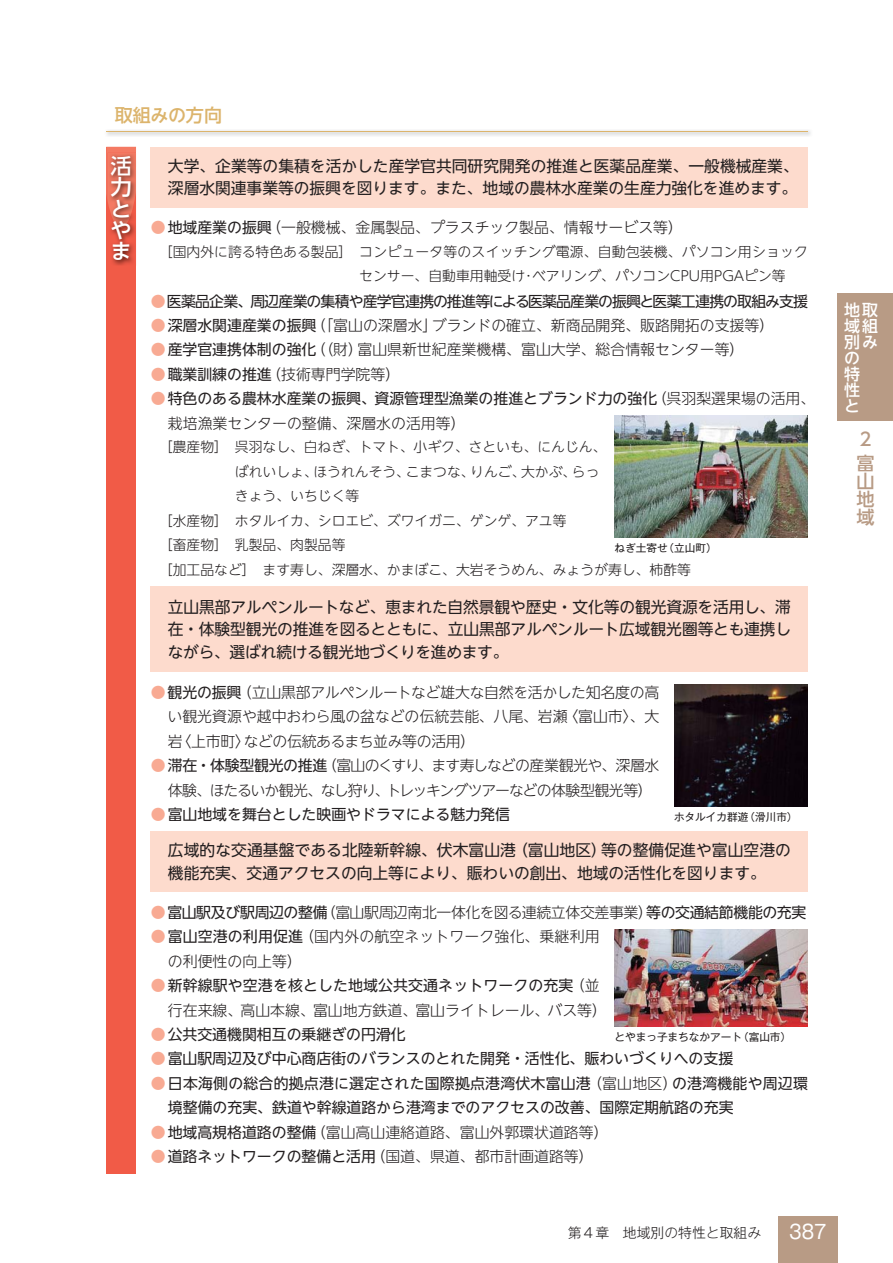
<style>
.page{position:relative;width:893px;height:1263px;background:#fff}
.page>*{position:absolute;margin:0;border:0;box-sizing:border-box;transform-origin:0 0}
.t1{font:21.3px/21.3px "UD Shin Go NT Pro Medium 90 pv RKSJ H";color:#fff;text-align:justify}
.t2{font:19.2px "Gothic MB101 Pro Regular 90 pv RKSJ H";color:#fff;scale:.95 1}
.t3{font:18px "UD Shin Go NT Pro Medium 90 pv RKSJ H";letter-spacing:-.01em;color:#dcb46c}
.t4{font:18px/18px "UD Shin Go NT Pro Medium 90 pv RKSJ H";color:#b89b85}
.t5{font:15.9px/15.9px "UD Shin Go NT Pro Medium 90 pv RKSJ H";color:#fff}
.t6{font:15.75px/22.4px "UD Shin Go NT Pro Regular 90 pv RKSJ H";color:#231f20}
.t7{font:14.85px/24.5px "UD Shin Go NT Pro Light 90 pv RKSJ H";color:#231f20;text-align:justify}
.t8{font:14.85px/24.5px "UD Shin Go NT Pro Regular 90 pv RKSJ H";color:#231f20}
.t9{font:14.85px/24.5px "UD Shin Go NT Pro Light 90 pv RKSJ H";letter-spacing:-.055em;color:#231f20}
.t10{font:14.85px "UD Shin Go NT Pro Regular 90 pv RKSJ H";letter-spacing:-.06em;color:#231f20}
.t11{font:14.85px "UD Shin Go NT Pro Light 90 pv RKSJ H";letter-spacing:-.025em;color:#231f20}
.t12{font:13.8px/24.5px "UD Shin Go NT Pro Light 90 pv RKSJ H";color:#231f20}
.t13{font:13.8px "Gothic MB101 Pro Light 90 pv RKSJ H";color:#231f20}
.t14{font:10.65px "Gothic MB101 Pro Regular 90 pv RKSJ H";color:#231f20}
.s1{font-family:"UD Shin Go NT Pro Medium 90 pv RKSJ H";color:#f8aa93}
.s2{font-family:"UD Shin Go NT Pro Regular 90 pv RKSJ H"}
.s3{font-family:"UD Shin Go NT Pro Light 90 pv RKSJ H"}
</style>
<div class="page">
<div style="left:778px;top:1216px;width:60px;height:47px;background:#b89b85"></div>
<div style="left:838px;top:293px;width:55px;height:128px;background:#b89b85"></div>
<img style="left:614px;top:416px;width:194px;height:122px">
<img style="left:614px;top:929px;width:194px;height:98px">
<img style="left:674px;top:685px;width:134px;height:122px">
<div style="left:151px;top:587px;width:657px;height:85px;background:#fddbcd"></div>
<div style="left:151px;top:831px;width:657px;height:61px;background:#fddbcd"></div>
<div style="left:151px;top:147px;width:657px;height:60px;background:#fddbcd"></div>
<div style="left:106px;top:147px;width:30px;height:1027px;background:#f15b47"></div>
<svg style="left:106px;top:147px;width:30px;height:54px"></svg>
<img style="left:111px;top:228px;width:24px;height:37px">
<img style="left:108px;top:153px;width:28px;height:75px">
<hr style="left:106px;top:131px;width:702px;height:1px;background:#dcb46c">
<p class="t3" style="left:115px;top:108px;width:109px">取組みの方向</p>
<h1 class="t1" style="left:111px;top:158px;width:22px">活力とやま</h1>
<p class="t6" style="left:168px;top:157px;width:632px">大学、企業等の集積を活かした産学官共同研究開発の推進と医薬品産業、一般機械産業、深層水関連事業等の振興を図ります。また、地域の農林水産業の生産力強化を進めます。</p>
<p class="t7" style="left:151px;top:217px;width:534px"><span class="s1">●</span> <span class="s2">地域産業の振興</span>（一般機械、金属製品､プラスチック製品､情報サービス等）</p>
<p class="t12" style="left:359px;top:241px;width:450px;text-indent:-200px">［国内外に誇る特色ある製品］　 コンピュータ等のスイッチング電源、自動包装機、パソコン用ショックセンサー、自動車用軸受け･ベアリング、パソコンCPU用PGAピン等</p>
<p class="t10" style="left:151px;top:295px;width:659px"><span class="s1">●</span>医薬品企業、周辺産業の集積や産学官連携の推進等による医薬品産業の振興と医薬工連携の取組み支援</p>
<p class="t7" style="left:151px;top:315px;width:625px"><span class="s1">●</span><span class="s2">深層水関連産業の振興</span>（「富山の深層水」ブランドの確立、新商品開発、販路開拓の支援等）</p>
<p class="t7" style="left:151px;top:340px;width:595px"><span class="s1">●</span><span class="s2">産学官連携体制の強化</span>（（財）富山県新世紀産業機構、富山大学、総合情報センター等）</p>
<p class="t7" style="left:151px;top:364px;width:251px"><span class="s1">●</span> <span class="s2">職業訓練の推進</span>（技術専門学院等）</p>
<p class="t8" style="left:151px;top:389px;width:666px"><span class="s1">●</span> 特色のある農林水産業の振興、資源管理型漁業の推進とブランド力の強化<span class="s3">（呉羽梨選果場の活用、</span></p>
<p class="t7" style="left:168px;top:413px;width:299px">栽培漁業センターの整備､深層水の活用等）</p>
<p class="t12" style="left:159px;top:437px;width:449px">［農産物］　 呉羽なし、白ねぎ、トマト、小ギク、さといも、にんじん、</p>
<p class="t12" style="left:235px;top:461px;width:366px">ばれいしょ、ほうれんそう、こまつな、りんご、大かぶ、らっ</p>
<p class="t12" style="left:235px;top:486px;width:126px">きょう、いちじく等</p>
<p class="t12" style="left:159px;top:510px;width:409px">［水産物］　ホタルイカ、シロエビ、ズワイガニ、ゲンゲ、アユ等</p>
<p class="t12" style="left:159px;top:535px;width:188px">［畜産物］　乳製品、肉製品等</p>
<p class="t12" style="left:159px;top:559px;width:534px">［加工品など］　ます寿し、深層水、かまぼこ、大岩そうめん、みょうが寿し、柿酢等</p>
<p class="t14" style="left:614px;top:544px;width:104px">ねぎ土寄せ（立山町）</p>
<p class="t6" style="left:168px;top:598px;width:625px;text-align:justify">立山黒部アルペンルートなど、恵まれた自然景観や歴史・文化等の観光資源を活用し、滞在・体験型観光の推進を図るとともに、立山黒部アルペンルート広域観光圏等とも連携しながら、選ばれ続ける観光地づくりを進めます。</p>
<p class="t7" style="left:168px;top:682px;width:493px;text-indent:-17px"><span class="s1">●</span> <span class="s2">観光の振興</span>（立山黒部アルペンルートなど雄大な自然を活かした知名度の高い観光資源や越中おわら風の盆などの伝統芸能、八尾、岩瀬〈富山市〉、大岩〈上市町〉などの伝統あるまち並み等の活用）</p>
<p class="t9" style="left:168px;top:755px;width:493px;text-indent:-17px"><span class="s1">●</span> <span class="s2">滞在・体験型観光の推進</span>（富山のくすり、ます寿しなどの産業観光や、深層水体験、ほたるいか観光、なし狩り、トレッキングツアーなどの体験型観光等）</p>
<p class="t8" style="left:151px;top:804px;width:361px"><span class="s1">●</span>富山地域を舞台とした映画やドラマによる魅力発信</p>
<p class="t14" style="left:674px;top:812px;width:125px">ホタルイカ群遊（滑川市）</p>
<p class="t6" style="left:168px;top:841px;width:624px">広域的な交通基盤である北陸新幹線、伏木富山港（富山地区）等の整備促進や富山空港の機能充実、交通アクセスの向上等により、賑わいの創出、地域の活性化を図ります。</p>
<p class="t11" style="left:151px;top:907px;width:657px"><span class="s1">●</span><span class="s2">富山駅及び駅周辺の整備</span>（富山駅周辺南北一体化を図る連続立体交差事業）<span class="s2">等の交通結節機能の充実</span></p>
<p class="t7" style="left:168px;top:926px;width:433px;text-indent:-17px"><span class="s1">●</span><span class="s2">富山空港の利用促進</span>（国内外の航空ネットワーク強化、乗継利用の利便性の向上等）</p>
<p class="t8" style="left:151px;top:975px;width:450px"><span class="s1">●</span>新幹線駅や空港を核とした地域公共交通ネットワークの充実<span class="s3">（並</span></p>
<p class="t7" style="left:168px;top:1000px;width:441px">行在来線、高山本線、富山地方鉄道、富山ライトレール、バス等）</p>
<p class="t8" style="left:151px;top:1024px;width:256px"><span class="s1">●</span>公共交通機関相互の乗継ぎの円滑化</p>
<p class="t8" style="left:151px;top:1049px;width:584px"><span class="s1">●</span>富山駅周辺及び中心商店街のバランスのとれた開発・活性化、賑わいづくりへの支援</p>
<p class="t8" style="left:168px;top:1073px;width:641px;text-indent:-17px"><span class="s1">●</span>日本海側の総合的拠点港に選定された国際拠点港湾伏木富山港<span class="s3">（富山地区）</span>の港湾機能や周辺環境整備の充実、鉄道や幹線道路から港湾までのアクセスの改善、国際定期航路の充実</p>
<p class="t7" style="left:151px;top:1122px;width:459px"><span class="s1">●</span><span class="s2">地域高規格道路の整備</span>（富山高山連絡道路、富山外郭環状道路等）</p>
<p class="t7" style="left:151px;top:1146px;width:444px"><span class="s1">●</span><span class="s2">道路ネットワークの整備と活用</span>（国道、県道、都市計画道路等）</p>
<p class="t14" style="left:614px;top:1033px;width:178px">とやまっ子まちなかアート（富山市）</p>
<p class="t5" style="left:844px;top:304px;width:35px">地取域組別みの特性<br>と</p>
<p class="t4" style="left:856px;top:430px;width:19px;line-height:23.7px">２富</p>
<p class="t4" style="left:856px;top:474px;width:19px;text-align:justify">山地域</p>
<p class="t13" style="left:568px;top:1227px;width:195px">第４章　地域別の特性と取組み</p>
<p class="t2" style="left:789px;top:1225px;width:41px">387</p>
</div>
